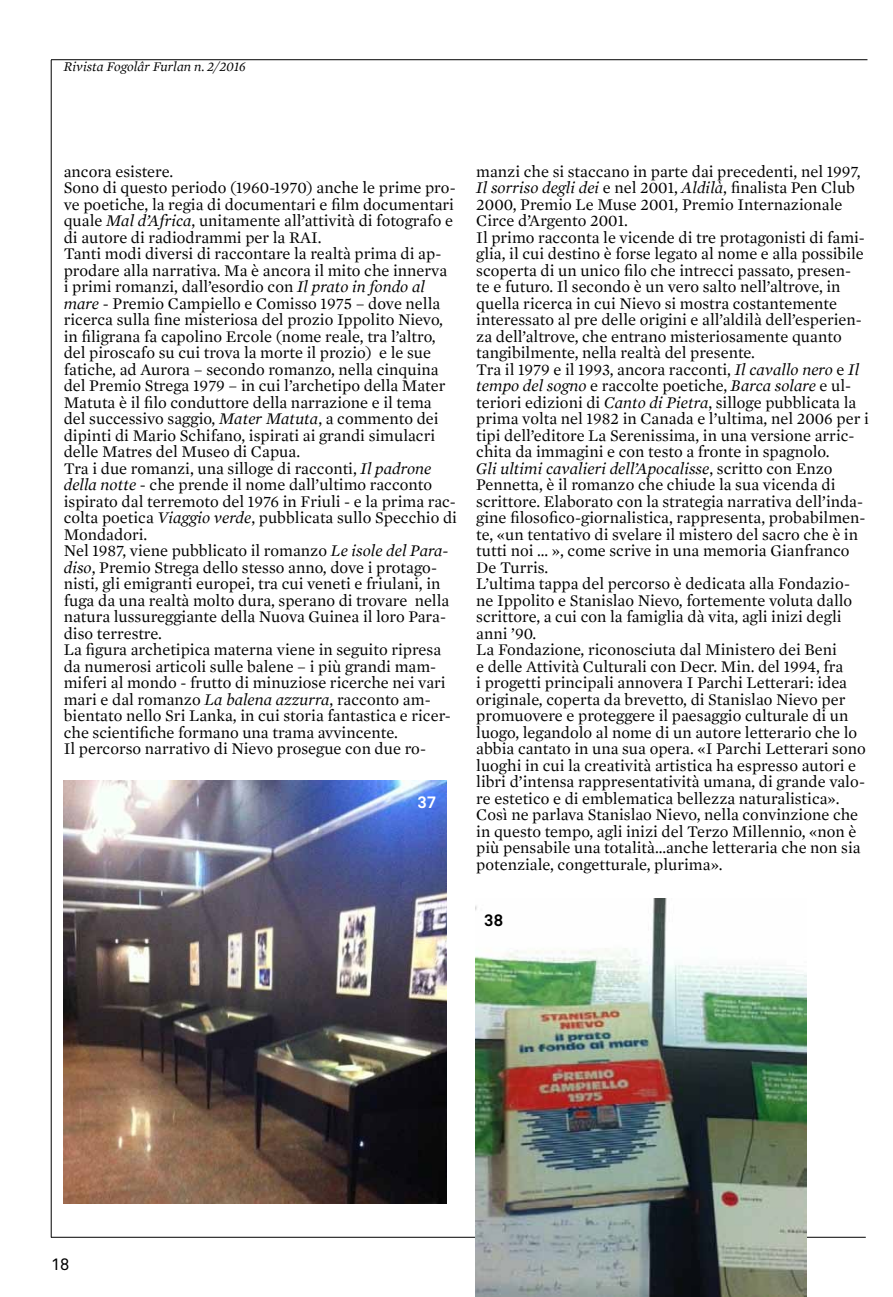
<style>
.page{position:relative;width:893px;height:1297px;background:#fff}
.page>*{position:absolute;margin:0;border:0;box-sizing:border-box;transform-origin:0 0}
.t1{font:16.5px/16.5px "Mercury Text G1";color:#000}
.t2{font:16.5px "Akkurat Pro";color:#000}
.t3{font:700 16.5px "Akkurat Pro";color:#fff}
.t4{font:700 16.5px "Akkurat Pro";color:#000}
.t5{font:italic 13.5px "Mercury Text G1";color:#000}
.s1{font-style:italic}
</style>
<div class="page">
<img style="left:64px;top:780px;width:382px;height:423px">
<hr style="left:51px;top:59px;width:816px;height:1px;background:#000">
<hr style="left:51px;top:60px;width:1px;height:1177px;background:#000">
<hr style="left:51px;top:1237px;width:815px;height:1px;background:#000">
<img style="left:476px;top:899px;width:330px;height:398px">
<p class="t5" style="left:64px;top:59px;width:184px">Rivista Fogolâr Furlan n. 2/2016</p>
<p class="t1" style="left:64px;top:163px;width:395px">ancora esistere.<br>Sono di questo periodo (1960-1970) anche le prime pro&shy;ve poetiche, la regia di documentari e film documentari quale <span class="s1">Mal d’Africa</span>, unitamente all’attività di fotografo e di autore di radiodrammi per la RAI.<br>Tanti modi diversi di raccontare la realtà prima di ap&shy;prodare alla narrativa. Ma è ancora il mito che innerva<br>i primi romanzi, dall’esordio con <span class="s1">Il prato in fondo al mare</span> - Premio Campiello e Comisso 1975 – dove nella ricerca sulla fine misteriosa del prozio Ippolito Nievo, in filigrana fa capolino Ercole (nome reale, tra l’altro, del piroscafo su cui trova la morte il prozio) e le sue fatiche, ad Aurora – secondo romanzo, nella cinquina del Premio Strega 1979 – in cui l’archetipo della Mater Matuta è il filo conduttore della narrazione e il tema del successivo saggio, <span class="s1">Mater Matuta</span>, a commento dei dipinti di Mario Schifano, ispirati ai grandi simulacri delle Matres del Museo di Capua.<br>Tra i due romanzi, una silloge di racconti, <span class="s1">Il padrone della notte</span> - che prende il nome dall’ultimo racconto ispirato dal terremoto del 1976 in Friuli - e la prima rac&shy;colta poetica <span class="s1">Viaggio verde</span>, pubblicata sullo Specchio di Mondadori.<br>Nel 1987, viene pubblicato il romanzo <span class="s1">Le isole del Para&shy;diso</span>, Premio Strega dello stesso anno, dove i protago&shy;nisti, gli emigranti europei, tra cui veneti e friulani, in fuga da una realtà molto dura, sperano di trovare nella natura lussureggiante della Nuova Guinea il loro Para&shy;diso terrestre.<br>La figura archetipica materna viene in seguito ripresa da numerosi articoli sulle balene – i più grandi mam&shy;miferi al mondo - frutto di minuziose ricerche nei vari mari e dal romanzo <span class="s1">La balena azzurra</span>, racconto am&shy;bientato nello Sri Lanka, in cui storia fantastica e ricer&shy;che scientifiche formano una trama avvincente.<br>Il percorso narrativo di Nievo prosegue con due ro-</p>
<p class="t1" style="left:476px;top:163px;width:394px">manzi che si staccano in parte dai precedenti, nel 1997, <span class="s1">Il sorriso degli dei</span> e nel 2001, <span class="s1">Aldilà</span>, finalista Pen Club 2000, Premio Le Muse 2001, Premio Internazionale Circe d’Argento 2001.<br>Il primo racconta le vicende di tre protagonisti di fami&shy;glia, il cui destino è forse legato al nome e alla possibile scoperta di un unico filo che intrecci passato, presen-<br>te e futuro. Il secondo è un vero salto nell’altrove, in quella ricerca in cui Nievo si mostra costantemente interessato al pre delle origini e all’aldilà dell’esperien&shy;za dell’altrove, che entrano misteriosamente quanto tangibilmente, nella realtà del presente.<br>Tra il 1979 e il 1993, ancora racconti, <span class="s1">Il cavallo nero</span> e <span class="s1">Il tempo del sogno</span> e raccolte poetiche, <span class="s1">Barca solare</span> e ul&shy;teriori edizioni di <span class="s1">Canto di Pietra</span>, silloge pubblicata la prima volta nel 1982 in Canada e l’ultima, nel 2006 per i tipi dell’editore La Serenissima, in una versione arric&shy;chita da immagini e con testo a fronte in spagnolo.<br><span class="s1">Gli ultimi cavalieri dell’Apocalisse</span>, scritto con Enzo Pennetta, è il romanzo che chiude la sua vicenda di scrittore. Elaborato con la strategia narrativa dell’inda&shy;gine filosofico-giornalistica, rappresenta, probabilmen&shy;te, «un tentativo di svelare il mistero del sacro che è in tutti noi … », come scrive in una memoria Gianfranco De Turris.<br>L’ultima tappa del percorso è dedicata alla Fondazio&shy;ne Ippolito e Stanislao Nievo, fortemente voluta dallo scrittore, a cui con la famiglia dà vita, agli inizi degli anni ’90.<br>La Fondazione, riconosciuta dal Ministero dei Beni<br>e delle Attività Culturali con Decr. Min. del 1994, fra<br>i progetti principali annovera I Parchi Letterari: idea originale, coperta da brevetto, di Stanislao Nievo per promuovere e proteggere il paesaggio culturale di un luogo, legandolo al nome di un autore letterario che lo abbia cantato in una sua opera. «I Parchi Letterari sono luoghi in cui la creatività artistica ha espresso autori e libri d’intensa rappresentatività umana, di grande valo&shy;re estetico e di emblematica bellezza naturalistica».<br>Così ne parlava Stanislao Nievo, nella convinzione che in questo tempo, agli inizi del Terzo Millennio, «non è più pensabile una totalità…anche letteraria che non sia potenziale, congetturale, plurima».</p>
<p class="t3" style="left:417px;top:792px;width:20px">37</p>
<p class="t2" style="left:51px;top:1254px;width:20px">18</p>
<p class="t4" style="left:484px;top:910px;width:20px">38</p>
</div>
